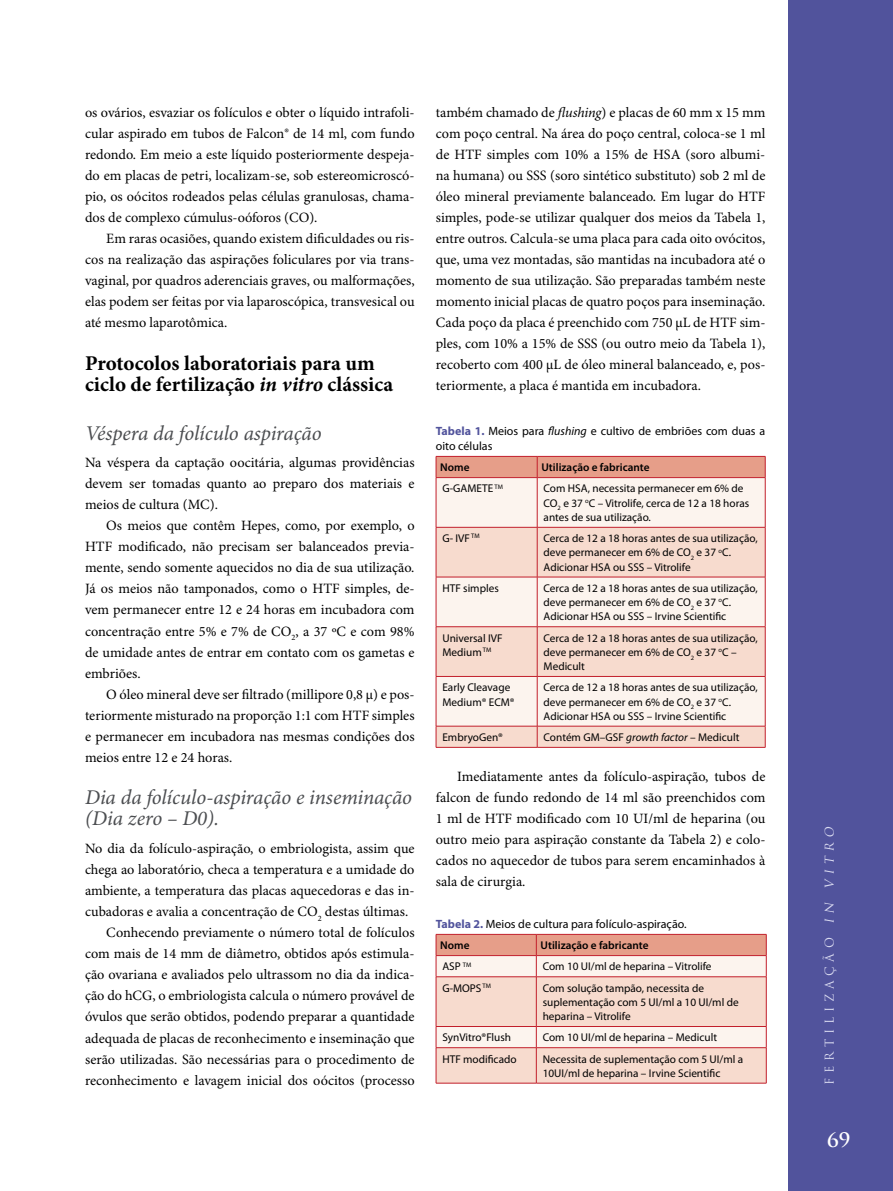
<style>
.page{position:relative;width:893px;height:1191px;background:#fff}
.page>*{position:absolute;margin:0;border:0;box-sizing:border-box;transform-origin:0 0}
.t1{font:italic 21px/21px "Minion Pro";letter-spacing:-.005em;color:#4b4d50}
.t2{font:700 21px/21px "Minion Pro";color:#000}
.t3{font:700 19.5px "Trajan Pro";color:#fff}
.t4{font:14.25px/21px "Minion Pro";color:#000;text-align:justify}
.t5{font:12px/15px "Myriad Pro";color:#000}
.t6{font:12px "Trajan Pro";letter-spacing:.4em;color:#dbdcf1}
.t7{font:11.25px/14.2px "Myriad Pro";color:#000}
.t8{font:600 11.25px "Myriad Pro";color:#000}
.s1{font-style:italic}
.s2{font-weight:700;color:#51539c}
</style>
<div class="page">
<div style="left:788px;top:0;width:105px;height:1191px;background:#51539c"></div>
<div style="left:437px;top:478px;width:328px;height:49px;background:#fcf4ee"></div>
<svg style="left:437px;top:528px;width:328px;height:219px;background:#f8e4db"></svg>
<div style="left:436px;top:456px;width:330px;height:21px;background:#e69e89"></div>
<hr style="left:436px;top:477px;width:101px;height:1px;background:#c21f2b">
<hr style="left:436px;top:478px;width:1px;height:49px;background:#c21f2b">
<hr style="left:537px;top:477px;width:228px;height:1px;background:#c21f2b">
<hr style="left:537px;top:478px;width:1px;height:49px;background:#c21f2b">
<hr style="left:765px;top:478px;width:1px;height:49px;background:#c21f2b">
<hr style="left:436px;top:527px;width:101px;height:1px;background:#c21f2b">
<hr style="left:436px;top:527px;width:1px;height:50px;background:#c21f2b">
<hr style="left:537px;top:527px;width:228px;height:1px;background:#c21f2b">
<hr style="left:537px;top:527px;width:1px;height:50px;background:#c21f2b">
<hr style="left:765px;top:527px;width:1px;height:50px;background:#c21f2b">
<hr style="left:436px;top:577px;width:101px;height:1px;background:#c21f2b">
<hr style="left:436px;top:577px;width:1px;height:49px;background:#c21f2b">
<hr style="left:537px;top:577px;width:228px;height:1px;background:#c21f2b">
<hr style="left:537px;top:577px;width:1px;height:49px;background:#c21f2b">
<hr style="left:765px;top:577px;width:1px;height:49px;background:#c21f2b">
<hr style="left:436px;top:626px;width:101px;height:1px;background:#c21f2b">
<hr style="left:436px;top:627px;width:1px;height:49px;background:#c21f2b">
<hr style="left:537px;top:626px;width:228px;height:1px;background:#c21f2b">
<hr style="left:537px;top:627px;width:1px;height:49px;background:#c21f2b">
<hr style="left:765px;top:627px;width:1px;height:49px;background:#c21f2b">
<hr style="left:436px;top:676px;width:101px;height:1px;background:#c21f2b">
<hr style="left:436px;top:676px;width:1px;height:50px;background:#c21f2b">
<hr style="left:537px;top:676px;width:228px;height:1px;background:#c21f2b">
<hr style="left:537px;top:676px;width:1px;height:50px;background:#c21f2b">
<hr style="left:765px;top:676px;width:1px;height:50px;background:#c21f2b">
<hr style="left:436px;top:726px;width:101px;height:1px;background:#c21f2b">
<svg style="left:436px;top:726px;width:1px;height:21px"></svg>
<hr style="left:537px;top:726px;width:228px;height:1px;background:#c21f2b">
<svg style="left:537px;top:726px;width:1px;height:21px"></svg>
<svg style="left:765px;top:726px;width:1px;height:21px"></svg>
<hr style="left:436px;top:747px;width:101px;height:1px;background:#c21f2b">
<hr style="left:537px;top:747px;width:228px;height:1px;background:#c21f2b">
<svg style="left:436px;top:934px;width:331px;height:149px;background:#f4d2c7"></svg>
<hr style="left:436px;top:1047px;width:100px;height:1px;background:#c21f2b">
<hr style="left:436px;top:1047px;width:1px;height:36px;background:#c21f2b">
<hr style="left:536px;top:1047px;width:230px;height:1px;background:#c21f2b">
<hr style="left:536px;top:1047px;width:1px;height:36px;background:#c21f2b">
<hr style="left:766px;top:1047px;width:1px;height:36px;background:#c21f2b">
<hr style="left:436px;top:1083px;width:100px;height:1px;background:#c21f2b">
<hr style="left:536px;top:1083px;width:230px;height:1px;background:#c21f2b">
<p class="t4" style="left:85px;top:102px;width:331px">os ovários, esvaziar os folículos e obter o líquido intrafoli&shy;cular aspirado em tubos de Falcon® de 14 ml, com fundo redondo. Em meio a este líquido posteriormente despeja&shy;do em placas de petri, localizam-se, sob estereomicroscó&shy;pio, os oócitos rodeados pelas células granulosas, chama&shy;dos de complexo cúmulus-oóforos (CO).</p>
<p class="t4" style="left:85px;top:229px;width:331px;text-indent:21px">Em raras ocasiões, quando existem dificuldades ou ris&shy;cos na realização das aspirações foliculares por via trans&shy;vaginal, por quadros aderenciais graves, ou malformações, elas podem ser feitas por via laparoscópica, transvesical ou até mesmo laparotômica.</p>
<h1 class="t2" style="left:85px;top:353px;width:310px">Protocolos laboratoriais para um ciclo de fertilização <span class="s1">in vitro</span> clássica</h1>
<h1 class="t1" style="left:85px;top:423px;width:238px">Véspera da folículo aspiração</h1>
<p class="t4" style="left:85px;top:452px;width:331px">Na véspera da captação oocitária, algumas providências devem ser tomadas quanto ao preparo dos materiais e meios de cultura (MC).</p>
<p class="t4" style="left:85px;top:516px;width:331px;text-indent:21px">Os meios que contêm Hepes, como, por exemplo, o HTF modificado, não precisam ser balanceados previa&shy;mente, sendo somente aquecidos no dia de sua utilização.<br>Já os meios não tamponados, como o HTF simples, de&shy;vem permanecer entre 12 e 24 horas em incubadora com concentração entre 5% e 7% de CO<sub>2</sub>, a 37 ºC e com 98% de umidade antes de entrar em contato com os gametas e embriões.</p>
<p class="t4" style="left:85px;top:684px;width:331px;text-indent:21px">O óleo mineral deve ser filtrado (millipore 0,8 µ) e pos&shy;teriormente misturado na proporção 1:1 com HTF simples e permanecer em incubadora nas mesmas condições dos meios entre 12 e 24 horas.</p>
<h1 class="t1" style="left:85px;top:788px;width:329px">Dia da folículo-aspiração e inseminação (Dia zero – D0).</h1>
<p class="t4" style="left:85px;top:838px;width:331px">No dia da folículo-aspiração, o embriologista, assim que</p>
<p class="t4" style="left:85px;top:859px;width:331px">chega ao laboratório, checa a temperatura e a umidade do</p>
<p class="t4" style="left:85px;top:880px;width:331px">ambiente, a temperatura das placas aquecedoras e das in-</p>
<p class="t4" style="left:85px;top:901px;width:325px">cubadoras e avalia a concentração de CO<sub>2</sub> destas últimas.</p>
<p class="t4" style="left:106px;top:922px;width:310px">Conhecendo previamente o número total de folículos</p>
<p class="t4" style="left:85px;top:943px;width:331px">com mais de 14 mm de diâmetro, obtidos após estimula-</p>
<p class="t4" style="left:85px;top:964px;width:331px">ção ovariana e avaliados pelo ultrassom no dia da indica-</p>
<p class="t4" style="left:85px;top:986px;width:331px">ção do hCG, o embriologista calcula o número provável de</p>
<p class="t4" style="left:85px;top:1007px;width:331px">óvulos que serão obtidos, podendo preparar a quantidade</p>
<p class="t4" style="left:85px;top:1028px;width:331px">adequada de placas de reconhecimento e inseminação que</p>
<p class="t4" style="left:85px;top:1049px;width:331px">serão utilizadas. São necessárias para o procedimento de</p>
<p class="t4" style="left:85px;top:1070px;width:331px">reconhecimento e lavagem inicial dos oócitos (processo</p>
<p class="t4" style="left:436px;top:102px;width:331px">também chamado de <span class="s1">flushing</span>) e placas de 60 mm x 15 mm com poço central. Na área do poço central, coloca-se 1 ml de HTF simples com 10% a 15% de HSA (soro albumi&shy;na humana) ou SSS (soro sintético substituto) sob 2 ml de óleo mineral previamente balanceado. Em lugar do HTF simples, pode-se utilizar qualquer dos meios da Tabela 1, entre outros. Calcula-se uma placa para cada oito ovócitos, que, uma vez montadas, são mantidas na incubadora até o momento de sua utilização. São preparadas também neste momento inicial placas de quatro poços para inseminação.<br>Cada poço da placa é preenchido com 750 µL de HTF sim&shy;ples, com 10% a 15% de SSS (ou outro meio da Tabela 1), recoberto com 400 µL de óleo mineral balanceado, e, pos&shy;teriormente, a placa é mantida em incubadora.</p>
<p class="t5" style="left:436px;top:423px;width:331px"><span class="s2">Tabela 1.</span> Meios para <span class="s1">flushing</span> e cultivo de embriões com duas a oito células</p>
<p class="t8" style="left:440px;top:460px;width:31px">Nome</p>
<p class="t8" style="left:541px;top:460px;width:110px">Utilização e fabricante</p>
<p class="t7" style="left:442px;top:481px;width:62px">G-GAMETE <sup>TM</sup></p>
<p class="t7" style="left:544px;top:481px;width:207px">Com HSA, necessita permanecer em 6% de<br>CO<sub>2</sub> e 37 <sup>o</sup>C – Vitrolife, cerca de 12 a 18 horas antes de sua utilização.</p>
<p class="t7" style="left:442px;top:531px;width:39px">G- IVF <sup>TM</sup></p>
<p class="t7" style="left:544px;top:531px;width:216px">Cerca de 12 a 18 horas antes de sua utilização, deve permanecer em 6% de CO<sub>2</sub> e 37 <sup>o</sup>C.<br>Adicionar HSA ou SSS – Vitrolife</p>
<p class="t7" style="left:442px;top:581px;width:58px">HTF simples</p>
<p class="t7" style="left:544px;top:581px;width:216px">Cerca de 12 a 18 horas antes de sua utilização, deve permanecer em 6% de CO<sub>2</sub> e 37 <sup>o</sup>C.<br>Adicionar HSA ou SSS – Irvine Scientific</p>
<p class="t7" style="left:442px;top:630px;width:62px">Universal IVF<br>Medium <sup>TM</sup></p>
<p class="t7" style="left:544px;top:630px;width:216px">Cerca de 12 a 18 horas antes de sua utilização, deve permanecer em 6% de CO<sub>2</sub> e 37 <sup>o</sup>C –<br>Medicult</p>
<p class="t7" style="left:442px;top:680px;width:74px">Early Cleavage<br>Medium® ECM®</p>
<p class="t7" style="left:544px;top:680px;width:216px">Cerca de 12 a 18 horas antes de sua utilização, deve permanecer em 6% de CO<sub>2</sub> e 37 <sup>o</sup>C.<br>Adicionar HSA ou SSS – Irvine Scientific</p>
<p class="t7" style="left:442px;top:730px;width:62px">EmbryoGen®</p>
<p class="t7" style="left:544px;top:730px;width:197px">Contém GM–GSF <span class="s1">growth factor</span> – Medicult</p>
<p class="t4" style="left:436px;top:767px;width:331px;text-indent:21px">Imediatamente antes da folículo-aspiração, tubos de falcon de fundo redondo de 14 ml são preenchidos com 1 ml de HTF modificado com 10 UI/ml de heparina (ou outro meio para aspiração constante da Tabela 2) e colo&shy;cados no aquecedor de tubos para serem encaminhados à sala de cirurgia.</p>
<p class="t5" style="left:436px;top:916px;width:252px"><span class="s2">Tabela 2.</span> Meios de cultura para folículo-aspiração.</p>
<p class="t8" style="left:440px;top:938px;width:31px">Nome</p>
<p class="t8" style="left:541px;top:938px;width:110px">Utilização e fabricante</p>
<p class="t7" style="left:442px;top:959px;width:30px">ASP <sup>TM</sup></p>
<p class="t7" style="left:543px;top:959px;width:170px">Com 10 UI/ml de heparina – Vitrolife</p>
<p class="t7" style="left:442px;top:980px;width:50px">G-MOPS <sup>TM</sup></p>
<p class="t7" style="left:543px;top:980px;width:198px">Com solução tampão, necessita de suplementação com 5 UI/ml a 10 UI/ml de heparina – Vitrolife</p>
<p class="t7" style="left:442px;top:1030px;width:70px">SynVitro®Flush</p>
<p class="t7" style="left:543px;top:1030px;width:176px">Com 10 UI/ml de heparina – Medicult</p>
<p class="t7" style="left:442px;top:1051px;width:76px">HTF modificado</p>
<p class="t7" style="left:543px;top:1051px;width:202px">Necessita de suplementação com 5 UI/ml a<br>10UI/ml de heparina – Irvine Scientific</p>
<p class="t6" style="left:822px;top:1084px;width:262px;rotate:-90deg">Fertilização <span class="s1">in vitro</span></p>
<h2 class="t3" style="left:827px;top:1128px;width:25px">69</h2>
</div>
